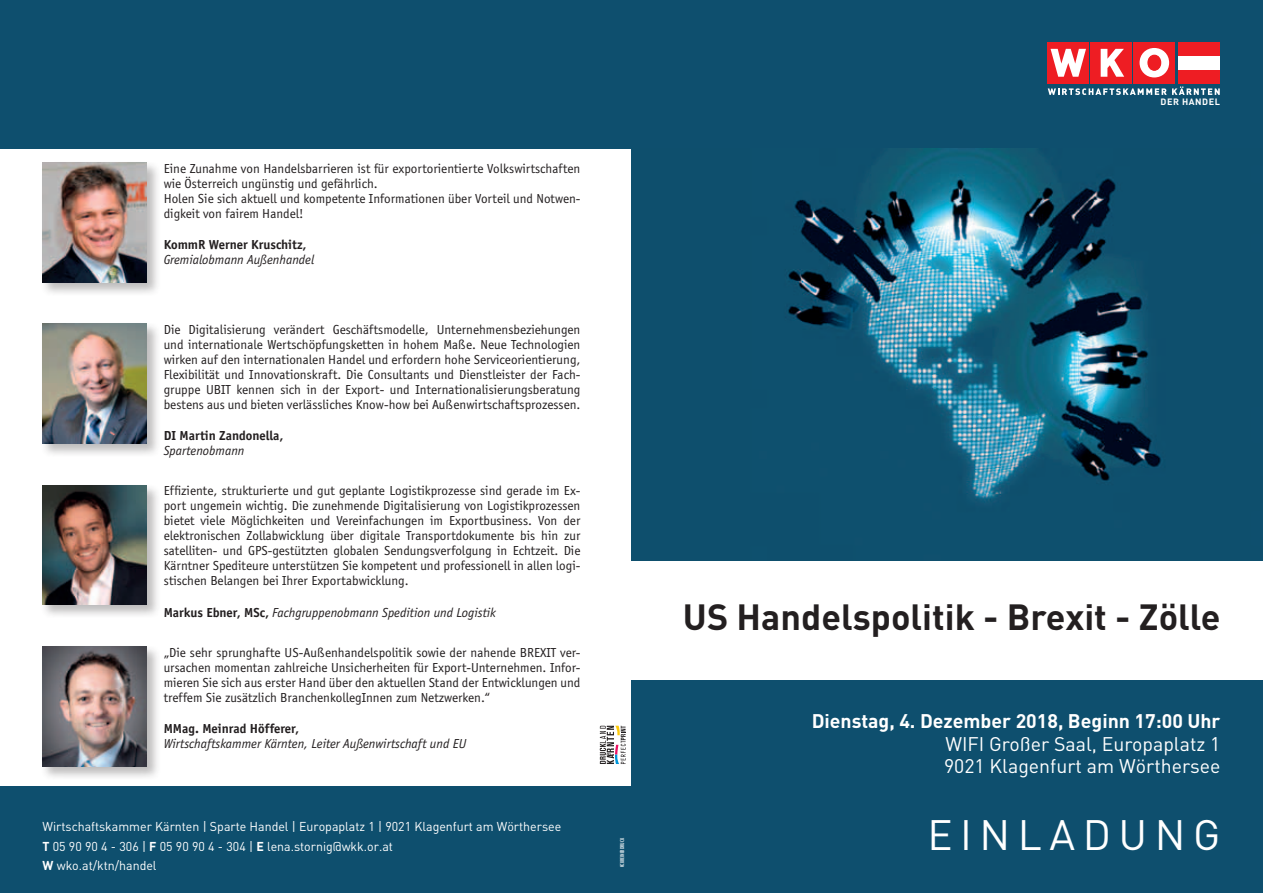
<style>
.page{position:relative;width:1263px;height:893px;background:#fff}
.page>*{position:absolute;margin:0;border:0;box-sizing:border-box;transform-origin:0 0}
.t1{font:42px "DIN";letter-spacing:.18em;color:#fff}
.t2{font:700 36px "DIN";color:#231f20}
.t3{font:19.5px/22.5px "DIN";color:#fff}
.t4{font:700 19.5px "DIN";color:#fff}
.t5{font:13.5px/15px "Officina Sans";color:#231f20;text-align:justify}
.t6{font:italic 13.5px "Officina Sans";color:#231f20}
.t7{font:700 13.5px "Officina Sans";color:#231f20}
.t8{font:12.75px/19.5px "DIN";color:#fff}
.t9{font:700 9.15px "DIN";letter-spacing:.06em;color:#fff}
.t10{font:condensed 5.25px "Futura";color:#fff}
.s1{font-weight:700;font-style:normal}
.s2{font-weight:700}
.s3{font-family:"Helvetica KKK";font-stretch:normal}
</style>
<div class="page">
<div style="left:0;top:787px;width:631px;height:106px;background:#0e4f6e"></div>
<div style="left:0;top:0;width:1263px;height:149px;background:#0e4f6e"></div>
<div style="left:631px;top:680px;width:632px;height:213px;background:#0e4f6e"></div>
<svg style="left:600px;top:726px;width:26px;height:38px"></svg>
<div style="left:40px;top:160px;width:121px;height:136px;background:#231f20;opacity:.3"></div>
<img style="left:43px;top:162px;width:104px;height:120px">
<div style="left:40px;top:322px;width:121px;height:136px;background:#231f20;opacity:.3"></div>
<img style="left:43px;top:324px;width:104px;height:119px">
<div style="left:40px;top:483px;width:121px;height:136px;background:#231f20;opacity:.3"></div>
<img style="left:43px;top:485px;width:104px;height:120px">
<div style="left:40px;top:644px;width:121px;height:136px;background:#231f20;opacity:.3"></div>
<img style="left:43px;top:647px;width:104px;height:119px">
<img style="left:631px;top:149px;width:632px;height:411px">
<div style="left:1134px;top:43px;width:41px;height:41px;background:#ee1d23"></div>
<div style="left:1091px;top:43px;width:41px;height:41px;background:#ee1d23"></div>
<svg style="left:1101px;top:49px;width:23px;height:28px"></svg>
<div style="left:1048px;top:43px;width:41px;height:41px;background:#ee1d23"></div>
<svg style="left:1050px;top:49px;width:36px;height:28px"></svg>
<svg style="left:1139px;top:48px;width:30px;height:29px"></svg>
<div style="left:1148px;top:55px;width:13px;height:15px;background:#ee1d23;border-radius:50%"></div>
<div style="left:1147px;top:55px;width:14px;height:16px;border:1px solid #ee1d23;border-radius:50%"></div>
<svg style="left:1048px;top:86px;width:172px;height:9px"></svg>
<div style="left:1179px;top:70px;width:41px;height:14px;background:#ee1d23"></div>
<div style="left:1179px;top:56px;width:41px;height:14px;background:#fff"></div>
<div style="left:1179px;top:43px;width:41px;height:13px;background:#ee1d23"></div>
<p class="t5" style="left:164px;top:161px;width:418px;text-align:left">Eine Zunahme von Handelsbarrieren ist für exportorientierte Volkswirtschaften wie Österreich ungünstig und gefährlich.<br>Holen Sie sich aktuell und kompetente Informationen über Vorteil und Notwen&shy;digkeit von fairem Handel!</p>
<p class="t7" style="left:164px;top:236px;width:144px">KommR Werner Kruschitz,</p>
<p class="t6" style="left:164px;top:252px;width:152px">Gremialobmann Außenhandel</p>
<p class="t5" style="left:164px;top:322px;width:418px">Die Digitalisierung verändert Geschäftsmodelle, Unternehmensbeziehungen und internationale Wertschöpfungsketten in hohem Maße. Neue Technologien wirken auf den internationalen Handel und erfordern hohe Serviceorientierung, Flexibilität und Innovationskraft. Die Consultants und Dienstleister der Fach&shy;gruppe UBIT kennen sich in der Export- und Internationalisierungsberatung bestens aus und bieten verlässliches Know-how bei Außenwirtschaftsprozessen.</p>
<p class="t7" style="left:164px;top:428px;width:121px">DI Martin Zandonella,</p>
<p class="t6" style="left:164px;top:444px;width:82px">Spartenobmann</p>
<p class="t5" style="left:164px;top:483px;width:418px">Effiziente, strukturierte und gut geplante Logistikprozesse sind gerade im Ex&shy;port ungemein wichtig. Die zunehmende Digitalisierung von Logistikprozessen bietet viele Möglichkeiten und Vereinfachungen im Exportbusiness. Von der elektronischen Zollabwicklung über digitale Transportdokumente bis hin zur satelliten- und GPS-gestützten globalen Sendungsverfolgung in Echtzeit. Die Kärntner Spediteure unterstützen Sie kompetent und professionell in allen logi&shy;stischen Belangen bei Ihrer Exportabwicklung.</p>
<p class="t6" style="left:164px;top:605px;width:334px"><span class="s1">Markus Ebner, MSc,</span> Fachgruppenobmann Spedition und Logistik</p>
<p class="t5" style="left:164px;top:645px;width:418px">„Die sehr sprunghafte US-Außenhandelspolitik sowie der nahende BREXIT ver&shy;ursachen momentan zahlreiche Unsicherheiten für Export-Unternehmen. Infor&shy;mieren Sie sich aus erster Hand über den aktuellen Stand der Entwicklungen und treffem Sie zusätzlich BranchenkollegInnen zum Netzwerken.“</p>
<p class="t7" style="left:164px;top:720px;width:137px">MMag. Meinrad Höfferer,</p>
<p class="t6" style="left:164px;top:736px;width:304px">Wirtschaftskammer Kärnten, Leiter Außenwirtschaft und EU</p>
<p class="t8" style="left:43px;top:817px;width:520px">Wirtschaftskammer Kärnten | Sparte Handel | Europaplatz 1 | 9021 Klagenfurt am Wörthersee<br><span class="s2">T</span> 05 90 90 4 - 306 | <span class="s2">F</span> 05 90 90 4 - 304 | <span class="s2">E</span> lena.stornig@wkk.or.at<br><span class="s2">W</span> wko.at/ktn/handel</p>
<p class="t10" style="left:619px;top:867px;width:31px;rotate:-90deg"><span class="s3">¶</span>KREINERDRUCK</p>
<p class="t9" style="left:1160px;top:96px;width:61px">DER HANDEL</p>
<h2 class="t2" style="left:683px;top:594px;width:539px">US Handelspolitik - Brexit - Zölle</h2>
<h3 class="t4" style="left:812px;top:708px;width:410px">Dienstag, 4. Dezember 2018, Beginn 17:00 Uhr</h3>
<h3 class="t3" style="left:944px;top:732px;width:278px">WIFI Großer Saal, Europaplatz 1<br>9021 Klagenfurt am Wörthersee</h3>
<h1 class="t1" style="left:927px;top:808px;width:294px">EINLADUNG</h1>
</div>
